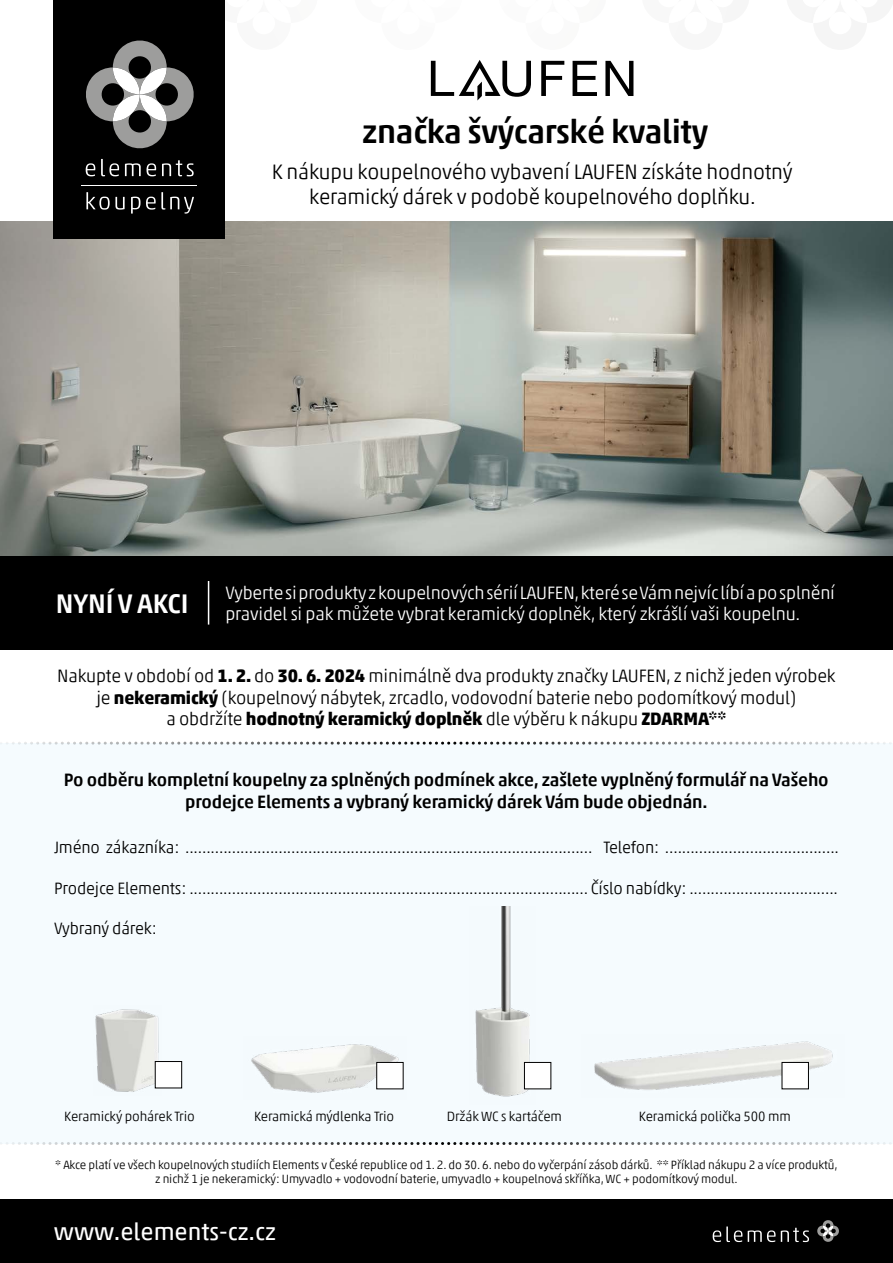
<style>
.page{position:relative;width:893px;height:1263px;background:#fff}
.page>*{position:absolute;margin:0;border:0;box-sizing:border-box;transform-origin:0 0}
.t1{font:500 33px "Akko Pro";letter-spacing:-.01em;color:#000}
.t2{font:500 27px "Akko Pro";letter-spacing:-.01em;color:#fff}
.t3{font:24px "Akko Pro";color:#fff}
.t4{font:300 21px/25.2px "Akko Pro";letter-spacing:-.01em;color:#000;text-align:center}
.t5{font:300 18px/21.6px "Akko Pro";letter-spacing:-.01em;color:#000;text-align:center}
.t6{font:300 18px "Akko Pro";letter-spacing:-.01em;color:#fff}
.t7{font:500 18px/21.6px "Akko Pro";letter-spacing:-.01em;color:#000;text-align:center}
.t8{font:300 16.5px "Akko Pro";letter-spacing:-.01em;color:#000}
.t9{font:300 13.5px "Akko Pro";letter-spacing:-.01em;color:#000}
.t10{font:300 12px/14.4px "Akko Pro";letter-spacing:-.01em;color:#000;text-align:center}
.s1{font-weight:700}
</style>
<div class="page">
<img style="left:0;top:222px;width:893px;height:334px">
<div style="left:0;top:743px;width:893px;height:400px;background:#f5fbfe"></div>
<div style="left:0;top:556px;width:893px;height:93px;background:#000"></div>
<div style="left:54px;top:0;width:171px;height:239px;background:#000"></div>
<hr style="left:82px;top:185px;width:115px;height:1px;background:#fff">
<svg style="left:86px;top:163px;width:9px;height:13px"></svg>
<svg style="left:101px;top:159px;width:18px;height:17px"></svg>
<svg style="left:125px;top:163px;width:16px;height:13px"></svg>
<svg style="left:147px;top:163px;width:9px;height:13px"></svg>
<svg style="left:162px;top:160px;width:32px;height:16px"></svg>
<svg style="left:86px;top:40px;width:108px;height:109px"></svg>
<svg style="left:86px;top:192px;width:39px;height:18px"></svg>
<svg style="left:131px;top:192px;width:63px;height:22px"></svg>
<div style="left:0;top:1199px;width:893px;height:64px;background:#000"></div>
<svg style="left:817px;top:1220px;width:22px;height:22px"></svg>
<svg style="left:713px;top:1226px;width:29px;height:16px"></svg>
<svg style="left:748px;top:1228px;width:61px;height:14px"></svg>
<hr style="left:208px;top:581px;width:1px;height:44px;background:#fff">
<svg style="left:6px;top:742px;width:879px;height:3px"></svg>
<svg style="left:0;top:1142px;width:892px;height:3px"></svg>
<img style="left:95px;top:1009px;width:67px;height:83px">
<img style="left:251px;top:1044px;width:153px;height:49px">
<img style="left:475px;top:907px;width:61px;height:190px">
<img style="left:594px;top:1041px;width:239px;height:49px">
<div style="left:155px;top:1061px;width:27px;height:27px;background:#fff"></div>
<div style="left:155px;top:1061px;width:27px;height:27px;border:1px solid #000"></div>
<div style="left:377px;top:1062px;width:26px;height:27px;background:#fff"></div>
<div style="left:376px;top:1062px;width:28px;height:27px;border:1px solid #000"></div>
<div style="left:524px;top:1062px;width:27px;height:27px;background:#fff"></div>
<div style="left:524px;top:1062px;width:27px;height:27px;border:1px solid #000"></div>
<div style="left:782px;top:1062px;width:26px;height:27px;background:#fff"></div>
<div style="left:782px;top:1062px;width:27px;height:27px;border:1px solid #000"></div>
<svg style="left:541px;top:61px;width:23px;height:35px"></svg>
<svg style="left:573px;top:61px;width:24px;height:35px"></svg>
<svg style="left:605px;top:61px;width:28px;height:35px"></svg>
<svg style="left:431px;top:60px;width:100px;height:41px"></svg>
<h1 class="t1" style="left:362px;top:111px;width:348px">značka švýcarské kvality</h1>
<p class="t4" style="left:272px;top:158px;width:522px">K nákupu koupelnového vybavení LAUFEN získáte hodnotný keramický dárek v podobě koupelnového doplňku.</p>
<h2 class="t2" style="left:56px;top:587px;width:134px">NYNÍ V AKCI</h2>
<p class="t6" style="left:225px;top:581px;width:611px">Vyberte si produkty z koupelnových sérií LAUFEN, které se Vám nejvíc líbí a po splnění</p>
<p class="t6" style="left:225px;top:603px;width:577px">pravidel si pak můžete vybrat keramický doplněk, který zkrášlí vaši koupelnu.</p>
<p class="t5" style="left:57px;top:665px;width:780px">Nakupte v období od <span class="s1">1. 2.</span> do <span class="s1">30. 6. 2024</span> minimálně dva produkty značky LAUFEN, z nichž jeden výrobek je <span class="s1">nekeramický</span> (koupelnový nábytek, zrcadlo, vodovodní baterie nebo podomítkový modul)<br>a obdržíte <span class="s1">hodnotný keramický doplněk</span> dle výběru k nákupu <span class="s1">ZDARMA**</span></p>
<p class="t7" style="left:64px;top:769px;width:766px">Po odběru kompletní koupelny za splněných podmínek akce, zašlete vyplněný formulář na Vašeho prodejce Elements a vybraný keramický dárek Vám bude objednán.</p>
<p class="t8" style="left:54px;top:837px;width:786px">Jméno zákazníka: ................................................................................................ Telefon: .........................................</p>
<p class="t8" style="left:54px;top:878px;width:785px">Prodejce Elements: .............................................................................................. Číslo nabídky: ...................................</p>
<p class="t8" style="left:54px;top:918px;width:104px">Vybraný dárek:</p>
<p class="t9" style="left:64px;top:1108px;width:132px">Keramický pohárek Trio</p>
<p class="t9" style="left:254px;top:1108px;width:142px">Keramická mýdlenka Trio</p>
<p class="t9" style="left:447px;top:1108px;width:117px">Držák WC s kartáčem</p>
<p class="t9" style="left:639px;top:1108px;width:153px">Keramická polička 500 mm</p>
<p class="t10" style="left:55px;top:1157px;width:784px">* Akce platí ve všech koupelnových studiích Elements v České republice od 1. 2. do 30. 6. nebo do vyčerpání zásob dárků. ** Příklad nákupu 2 a více produktů, z nichž 1 je nekeramický: Umyvadlo + vodovodní baterie, umyvadlo + koupelnová skříňka, WC + podomítkový modul.</p>
<h3 class="t3" style="left:54px;top:1217px;width:224px">www.elements-cz.cz</h3>
</div>
